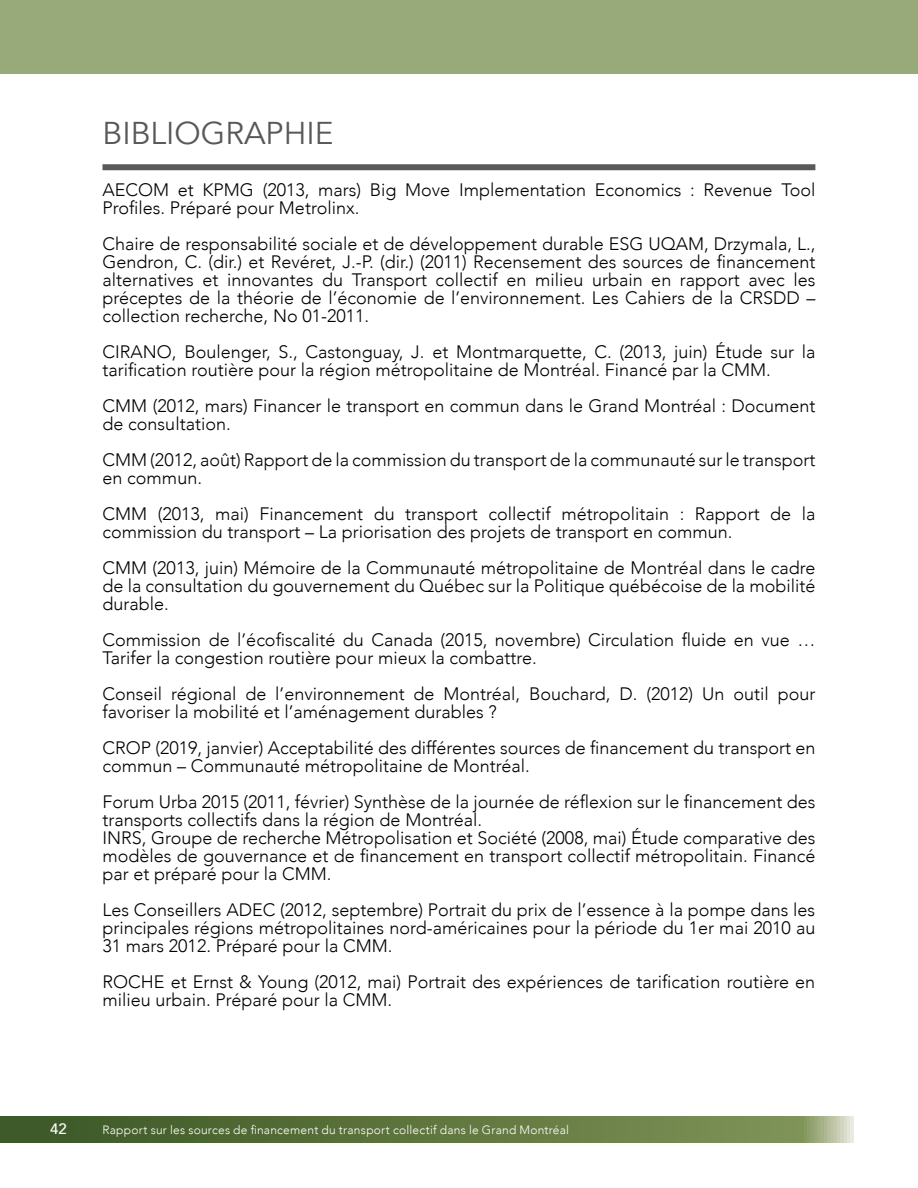
<style>
.page{position:relative;width:918px;height:1188px;background:#fff}
.page>*{position:absolute;margin:0;border:0;box-sizing:border-box;transform-origin:0 0}
.t1{font:31.5px "Avenir";color:#58595b}
.t2{font:300 18px/18px "Avenir";color:#000}
.t3{font:500 15px "Avenir";color:#fff}
.t4{font:300 12px "Avenir";letter-spacing:.02em;color:#fff}
</style>
<div class="page">
<svg style="left:0;top:1116px;width:853px;height:27px;background:#617843"></svg>
<div style="left:0;top:0;width:918px;height:73px;background:#98a97a"></div>
<div style="left:103px;top:164px;width:712px;height:6px;background:#58595b"></div>
<h1 class="t1" style="left:103px;top:114px;width:232px">BIBLIOGRAPHIE</h1>
<p class="t2" style="left:103px;top:181px;width:714px">AECOM et KPMG (2013, mars) Big Move Implementation Economics : Revenue Tool<br>Profiles. Préparé pour Metrolinx.</p>
<p class="t2" style="left:103px;top:235px;width:714px;text-align:justify">Chaire de responsabilité sociale et de développement durable ESG UQAM, Drzymala, L., Gendron, C. (dir.) et Revéret, J.-P. (dir.) (2011) Recensement des sources de financement alternatives et innovantes du Transport collectif en milieu urbain en rapport avec les préceptes de la théorie de l’économie de l’environnement. Les Cahiers de la CRSDD – collection recherche, No 01-2011.</p>
<p class="t2" style="left:103px;top:343px;width:714px">CIRANO, Boulenger, S., Castonguay, J. et Montmarquette, C. (2013, juin) Étude sur la tarification routière pour la région métropolitaine de Montréal. Financé par la CMM.</p>
<p class="t2" style="left:103px;top:397px;width:714px">CMM (2012, mars) Financer le transport en commun dans le Grand Montréal : Document de consultation.</p>
<p class="t2" style="left:103px;top:451px;width:714px">CMM (2012, août) Rapport de la commission du transport de la communauté sur le transport en commun.</p>
<p class="t2" style="left:103px;top:505px;width:714px">CMM (2013, mai) Financement du transport collectif métropolitain : Rapport de la commission du transport – La priorisation des projets de transport en commun.</p>
<p class="t2" style="left:103px;top:559px;width:714px;text-align:justify">CMM (2013, juin) Mémoire de la Communauté métropolitaine de Montréal dans le cadre de la consultation du gouvernement du Québec sur la Politique québécoise de la mobilité durable.</p>
<p class="t2" style="left:102px;top:631px;width:714px">Commission de l’écofiscalité du Canada (2015, novembre) Circulation fluide en vue …<br>Tarifer la congestion routière pour mieux la combattre.</p>
<p class="t2" style="left:102px;top:685px;width:714px">Conseil régional de l’environnement de Montréal, Bouchard, D. (2012) Un outil pour favoriser la mobilité et l’aménagement durables ?</p>
<p class="t2" style="left:102px;top:739px;width:714px">CROP (2019, janvier) Acceptabilité des différentes sources de financement du transport en commun – Communauté métropolitaine de Montréal.</p>
<p class="t2" style="left:102px;top:793px;width:714px">Forum Urba 2015 (2011, février) Synthèse de la journée de réflexion sur le financement des transports collectifs dans la région de Montréal.<br>INRS, Groupe de recherche Métropolisation et Société (2008, mai) Étude comparative des modèles de gouvernance et de financement en transport collectif métropolitain. Financé par et préparé pour la CMM.</p>
<p class="t2" style="left:103px;top:901px;width:714px;text-align:justify">Les Conseillers ADEC (2012, septembre) Portrait du prix de l’essence à la pompe dans les principales régions métropolitaines nord-américaines pour la période du 1er mai 2010 au 31 mars 2012. Préparé pour la CMM.</p>
<p class="t2" style="left:102px;top:973px;width:714px">ROCHE et Ernst &amp; Young (2012, mai) Portrait des expériences de tarification routière en milieu urbain. Préparé pour la CMM.</p>
<p class="t3" style="left:50px;top:1116px;width:18px">42</p>
<p class="t4" style="left:103px;top:1123px;width:468px">Rapport sur les sources de financement du transport collectif dans le Grand Montréal</p>
</div>
